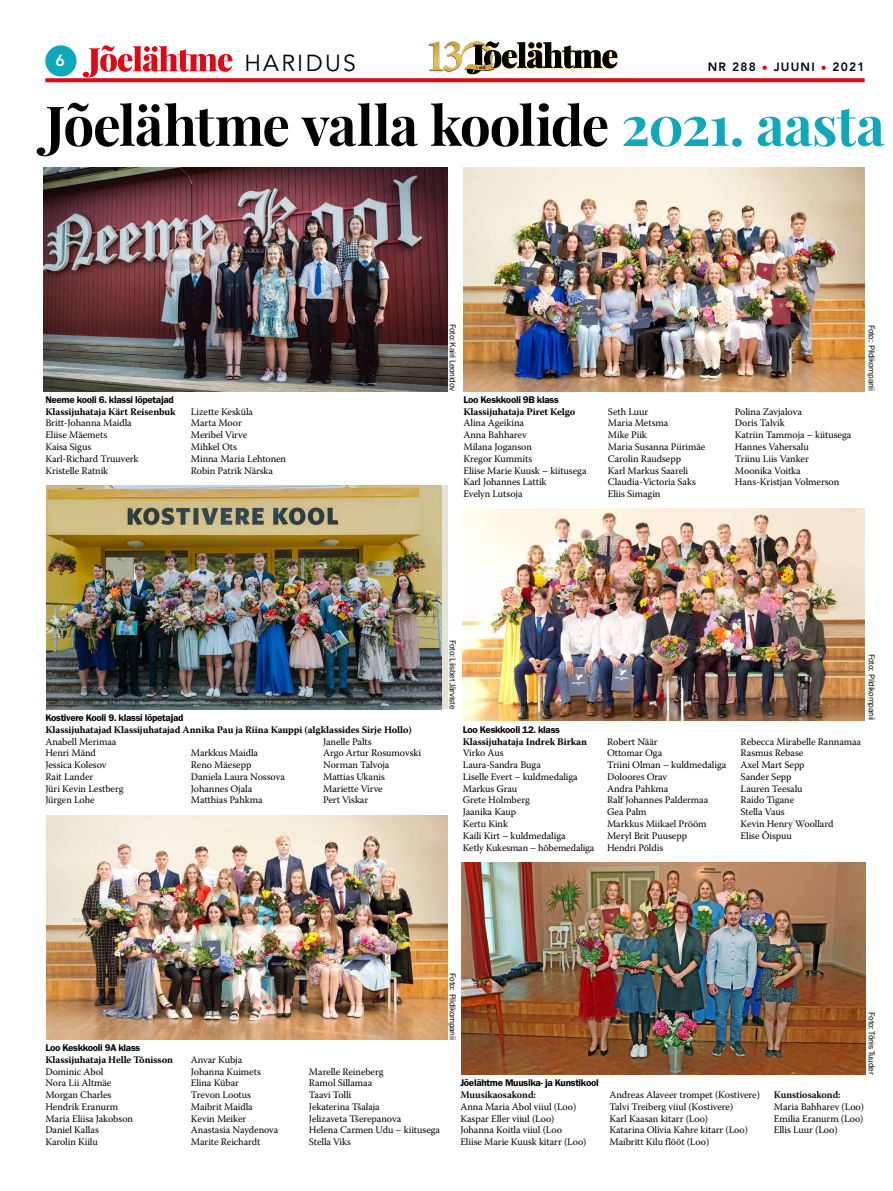
<style>
.page{position:relative;width:893px;height:1191px;background:#fff}
.page>*{position:absolute;margin:0;border:0;box-sizing:border-box;transform-origin:0 0}
.t1{font:700 55px "Playfair Display";letter-spacing:-.025em;color:#000}
.t2{font:23px "Avenir LT Std";letter-spacing:.1em;color:#000}
.t3{font:800 16px "Avenir LT Std";color:#fff}
.t4{font:800 12px "Avenir LT Std";letter-spacing:.1em;color:#000}
.t5{font:10px/11.8px "Warnock Pro";letter-spacing:-.01em;color:#000}
.t6{font:700 10px "Warnock Pro";letter-spacing:-.01em;color:#000}
.t7{font:600 10px "Franklin Gothic FS";letter-spacing:-.03em;color:#000}
.t8{font:600 10px "Warnock Pro";letter-spacing:-.01em;color:#000}
.t9{font:8.8px "Franklin Gothic FS";letter-spacing:-.04em;color:#000}
.t10{font:700 4.5px "Playfair Display";color:#000}
.s1{font-weight:400;color:#e30613}
.s2{color:#0ea8bb}
</style>
<div class="page">
<div style="left:45px;top:45px;width:32px;height:32px;background:#0ea8bb;border-radius:50%"></div>
<svg style="left:83px;top:45px;width:149px;height:32px"></svg>
<svg style="left:45px;top:78px;width:820px;height:4px;fill:#e30613"></svg>
<img style="left:423px;top:41px;width:75px;height:42px">
<svg style="left:467px;top:42px;width:151px;height:32px"></svg>
<img style="left:462px;top:862px;width:403px;height:212px">
<img style="left:43px;top:167px;width:404px;height:224px">
<img style="left:46px;top:485px;width:395px;height:224px">
<img style="left:462px;top:509px;width:402px;height:212px">
<img style="left:464px;top:167px;width:400px;height:224px">
<img style="left:46px;top:815px;width:401px;height:224px">
<h3 class="t3" style="left:56px;top:51px;width:11px">6</h3>
<h2 class="t2" style="left:244px;top:50px;width:113px">HARIDUS</h2>
<p class="t10" style="left:476px;top:65px;width:11px">vald</p>
<p class="t4" style="left:708px;top:60px;width:158px">NR 288 <span class="s1">•</span> JUUNI <span class="s1">•</span> 2021</p>
<h1 class="t1" style="left:45px;top:91px;width:841px">Jõelähtme valla koolide <span class="s2">2021. aasta</span></h1>
<p class="t7" style="left:45px;top:394px;width:130px">Neeme kooli 6. klassi lõpetajad</p>
<p class="t6" style="left:45px;top:405px;width:132px">Klassijuhataja Kärt Reisenbuk</p>
<p class="t5" style="left:45px;top:417px;width:95px">Britt-Johanna Maidla<br>Eliise Mäemets<br>Kaisa Sigus<br>Karl-Richard Truuverk<br>Kristelle Ratnik</p>
<p class="t5" style="left:191px;top:405px;width:97px">Lizette Kesküla<br>Marta Moor<br>Meribel Virve<br>Mihkel Ots<br>Minna Maria Lehtonen<br>Robin Patrik Närska</p>
<p class="t9" style="left:458px;top:324px;width:69px;rotate:90deg">Foto: Kairi Leonidov</p>
<p class="t9" style="left:876px;top:325px;width:68px;rotate:90deg">Foto: Pildikompanii</p>
<p class="t7" style="left:463px;top:394px;width:97px">Loo Keskkooli 9B klass</p>
<p class="t6" style="left:463px;top:405px;width:113px">Klassijuhataja Piret Kelgo</p>
<p class="t5" style="left:463px;top:417px;width:125px">Alina Ageikina<br>Anna Bahharev<br>Milana Joganson<br>Kregor Kummits<br>Eliise Marie Kuusk – kiitusega<br>Karl Johannes Lattik<br>Evelyn Lutsoja</p>
<p class="t5" style="left:608px;top:405px;width:99px">Seth Luur<br>Maria Metsma<br>Mike Piik<br>Maria Susanna Piirimäe<br>Carolin Raudsepp<br>Karl Markus Saareli<br>Claudia-Victoria Saks<br>Eliis Simagin</p>
<p class="t5" style="left:735px;top:405px;width:118px">Polina Zavjalova<br>Doris Talvik<br>Katriin Tammoja – kiitusega<br>Hannes Vahersalu<br>Triinu Liis Vanker<br>Moonika Voitka<br>Hans-Kristjan Volmerson</p>
<p class="t7" style="left:45px;top:712px;width:140px">Kostivere Kooli 9. klassi lõpetajad</p>
<p class="t6" style="left:45px;top:723px;width:368px">Klassijuhatajad Klassijuhatajad Annika Pau ja Riina Kauppi (algklassides Sirje Hollo)</p>
<p class="t5" style="left:45px;top:735px;width:80px">Anabell Merimaa<br>Henri Mänd<br>Jessica Kolesov<br>Rait Lander<br>Jüri Kevin Lestberg<br>Jürgen Lohe</p>
<p class="t5" style="left:191px;top:747px;width:96px">Markkus Maidla<br>Reno Mäesepp<br>Daniela Laura Nossova<br>Johannes Ojala<br>Matthias Pahkma</p>
<p class="t5" style="left:323px;top:735px;width:99px">Janelle Palts<br>Argo Artur Rosumovski<br>Norman Talvoja<br>Mattias Ukanis<br>Mariette Virve<br>Pert Viskar</p>
<p class="t9" style="left:458px;top:640px;width:71px;rotate:90deg">Foto: Liisbet Järviste</p>
<p class="t9" style="left:876px;top:654px;width:68px;rotate:90deg">Foto: Pildikompanii</p>
<p class="t7" style="left:463px;top:724px;width:99px">Loo Keskkooli 12. klass</p>
<p class="t6" style="left:463px;top:735px;width:126px">Klassijuhataja Indrek Birkan</p>
<p class="t5" style="left:463px;top:747px;width:133px">Virko Aus<br>Laura-Sandra Buga<br>Liselle Evert – kuldmedaliga<br>Markus Grau<br>Grete Holmberg<br>Jaanika Kaup<br>Kertu Kink<br>Kaili Kirt – kuldmedaliga<br>Ketly Kukesman – hõbemedaliga</p>
<p class="t5" style="left:607px;top:735px;width:121px">Robert Näär<br>Ottomar Oga<br>Triini Olman – kuldmedaliga<br>Doloores Orav<br>Andra Pahkma<br>Ralf Johannes Paldermaa<br>Gea Palm<br>Markkus Miikael Prööm<br>Meryl Brit Puusepp<br>Hendri Põldis</p>
<p class="t5" style="left:741px;top:735px;width:122px">Rebecca Mirabelle Rannamaa<br>Rasmus Rebase<br>Axel Mart Sepp<br>Sander Sepp<br>Lauren Teesalu<br>Raido Tigane<br>Stella Vaus<br>Kevin Henry Woollard<br>Elise Õispuu</p>
<p class="t7" style="left:45px;top:1042px;width:96px">Loo Keskkooli 9A klass</p>
<p class="t6" style="left:45px;top:1053px;width:129px">Klassijuhataja Helle Tõnisson</p>
<p class="t5" style="left:45px;top:1065px;width:89px">Dominic Abol<br>Nora Lii Altmäe<br>Morgan Charles<br>Hendrik Eranurm<br>Maria Eliisa Jakobson<br>Daniel Kallas<br>Karolin Kiilu</p>
<p class="t5" style="left:191px;top:1053px;width:89px">Anvar Kubja<br>Johanna Kuimets<br>Elina Kübar<br>Trevon Lootus<br>Maibrit Maidla<br>Kevin Meiker<br>Anastasia Naydenova<br>Marite Reichardt</p>
<p class="t5" style="left:309px;top:1065px;width:133px">Marelle Reineberg<br>Ramol Sillamaa<br>Taavi Tolli<br>Jekaterina Tšalaja<br>Jelizaveta Tšerepanova<br>Helena Carmen Udu – kiitusega<br>Stella Viks</p>
<p class="t9" style="left:458px;top:973px;width:68px;rotate:90deg">Foto: Pildikompanii</p>
<p class="t9" style="left:876px;top:1012px;width:64px;rotate:90deg">Foto: Tõnis Tuuder</p>
<p class="t7" style="left:460px;top:1077px;width:140px">Jõelähtme Muusika- ja Kunstikool</p>
<p class="t8" style="left:460px;top:1088px;width:77px">Muusikaosakond:</p>
<p class="t5" style="left:460px;top:1100px;width:128px">Anna Maria Abol viiul (Loo)<br>Kaspar Eller viiul (Loo)<br>Johanna Koitla viiul (Loo<br>Eliise Marie Kuusk kitarr (Loo)</p>
<p class="t5" style="left:609px;top:1088px;width:152px">Andreas Alaveer trompet (Kostivere)<br>Talvi Treiberg viiul (Kostivere)<br>Karl Kaasan kitarr (Loo)<br>Katarina Olivia Kahre kitarr (Loo)<br>Maibritt Kilu flööt (Loo)</p>
<p class="t8" style="left:774px;top:1088px;width:68px">Kunstiosakond:</p>
<p class="t5" style="left:774px;top:1100px;width:92px;text-align:justify">Maria Bahharev (Loo)<br>Emilia Eranurm (Loo)<br>Ellis Luur (Loo)</p>
</div>
